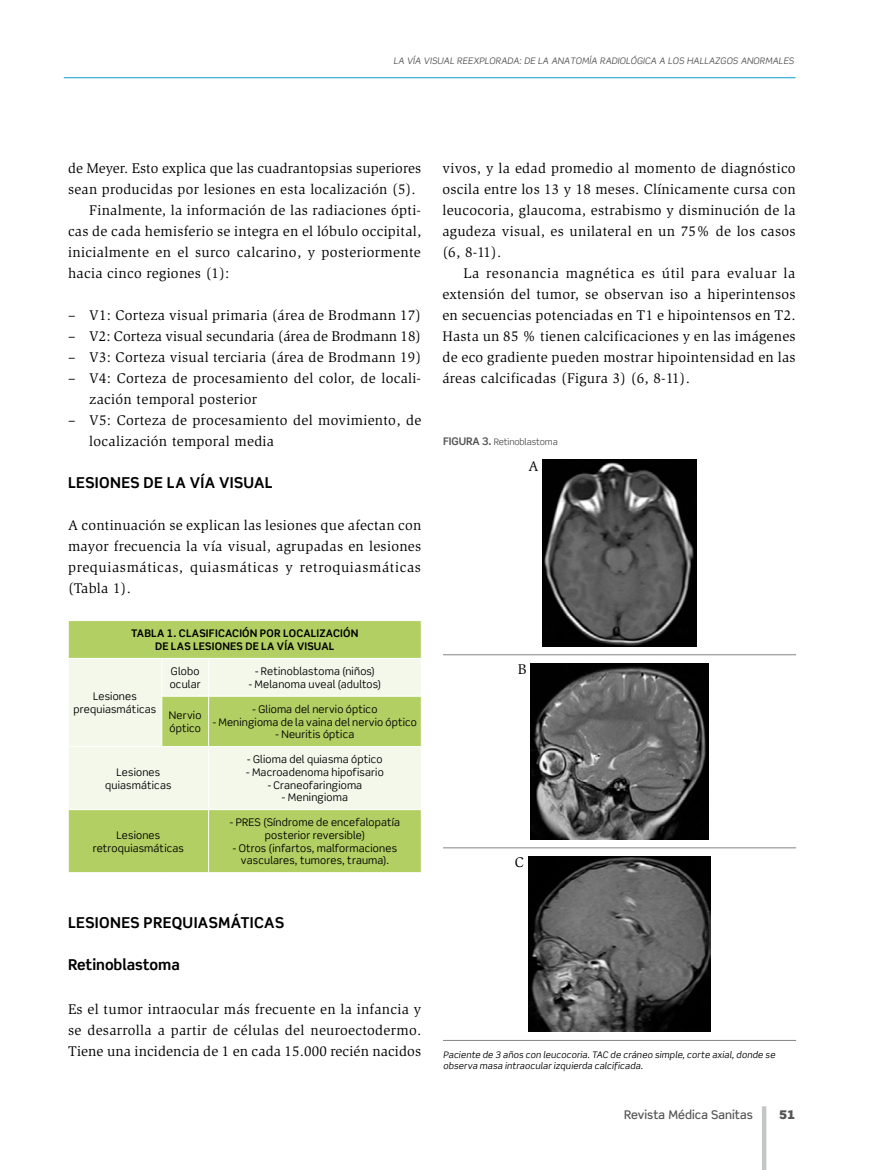
<style>
.page{position:relative;width:872px;height:1170px;background:#fff}
.page>*{position:absolute;margin:0;border:0;box-sizing:border-box;transform-origin:0 0}
._09Subt_1{font:700 15px "Scene Std";letter-spacing:.025em;color:#000}
._10Subt_2{font:700 15px "Scene Std";letter-spacing:-.005em;color:#000}
._01Body_text{font:14.4px/21px "Slimbach Std";letter-spacing:.02em;color:#000}
._02Body_sin_sang{font:14.4px/21px "Slimbach Std";letter-spacing:.02em;color:#000;text-align:justify}
.t1{font:500 12px "Scene Std";color:#565655}
.t2{font:900 12px "Scene Std";color:#565655}
._14texto_tablas{font:10.5px/12.6px "Scene Std";letter-spacing:.015em;color:#000;text-align:center}
._15Tit_Tabla{font:700 10.5px/12.6px "Scene Std";letter-spacing:.02em;color:#000;text-align:center}
._17Fuente{font:italic 9px/10.8px "Scene Std";letter-spacing:.015em;color:#000}
.t3{font:italic 9px "Scene Std";letter-spacing:.01em;color:#565655}
._18Tit_graf{font:9px "Scene Std";letter-spacing:-.015em;color:#565655}
.s1{font-weight:700;font-size:10.5px}
</style>
<div class="page">
<hr style="left:64px;top:77px;width:731px;height:1px;background:#0d99d2">
<hr style="left:762px;top:1106px;width:4px;height:63px;background:#c5c6c6">
<div style="left:69px;top:621px;width:352px;height:251px;background:#b2cf63"></div>
<svg style="left:69px;top:659px;width:352px;height:150px;background:#e4eeca"></svg>
<hr style="left:68px;top:658px;width:94px;height:1px;background:#fff">
<hr style="left:162px;top:658px;width:47px;height:1px;background:#fff">
<hr style="left:162px;top:658px;width:1px;height:38px;background:#fff">
<hr style="left:209px;top:658px;width:212px;height:1px;background:#fff">
<hr style="left:208px;top:658px;width:1px;height:38px;background:#fff">
<hr style="left:162px;top:696px;width:47px;height:1px;background:#fff">
<hr style="left:162px;top:696px;width:1px;height:50px;background:#fff">
<hr style="left:209px;top:696px;width:212px;height:1px;background:#fff">
<hr style="left:208px;top:696px;width:1px;height:50px;background:#fff">
<hr style="left:68px;top:746px;width:94px;height:1px;background:#fff">
<hr style="left:162px;top:746px;width:47px;height:1px;background:#fff">
<hr style="left:209px;top:746px;width:212px;height:1px;background:#fff">
<hr style="left:208px;top:746px;width:1px;height:63px;background:#fff">
<hr style="left:68px;top:809px;width:94px;height:1px;background:#fff">
<hr style="left:162px;top:809px;width:47px;height:1px;background:#fff">
<hr style="left:209px;top:809px;width:212px;height:1px;background:#fff">
<hr style="left:208px;top:809px;width:1px;height:63px;background:#fff">
<hr style="left:443px;top:654px;width:353px;height:1px;background:#868384">
<hr style="left:443px;top:847px;width:353px;height:1px;background:#868384">
<hr style="left:443px;top:1040px;width:353px;height:1px;background:#868384">
<img style="left:542px;top:460px;width:155px;height:186px">
<img style="left:531px;top:663px;width:177px;height:176px">
<img style="left:529px;top:856px;width:181px;height:175px">
<p class="t3" style="left:393px;top:55px;width:402px">LA VÍA VISUAL REEXPLORADA: DE LA ANATOMÍA RADIOLÓGICA A LOS HALLAZGOS ANORMALES</p>
<p class="_01Body_text" style="left:68px;top:158px;width:355px">de Meyer. Esto explica que las cuadrantopsias superiores sean producidas por lesiones en esta localización (5).</p>
<p class="_01Body_text" style="left:68px;top:200px;width:355px;text-align:justify;text-indent:21px">Finalmente, la información de las radiaciones ópti&shy;cas de cada hemisferio se integra en el lóbulo occipital, inicialmente en el surco calcarino, y posteriormente hacia cinco regiones (1):</p>
<p class="_01Body_text" style="left:68px;top:305px;width:355px">– V1: Corteza visual primaria (área de Brodmann 17)</p>
<p class="_01Body_text" style="left:68px;top:326px;width:354px">– V2: Corteza visual secundaria (área de Brodmann 18)</p>
<p class="_01Body_text" style="left:68px;top:347px;width:355px">– V3: Corteza visual terciaria (área de Brodmann 19)</p>
<p class="_01Body_text" style="left:89px;top:368px;width:333px;text-indent:-21px">– V4: Corteza de procesamiento del color, de locali&shy;zación temporal posterior</p>
<p class="_01Body_text" style="left:89px;top:410px;width:333px;text-indent:-21px">– V5: Corteza de procesamiento del movimiento, de localización temporal media</p>
<p class="_09Subt_1" style="left:68px;top:473px;width:206px">LESIONES DE LA VÍA VISUAL</p>
<p class="_02Body_sin_sang" style="left:68px;top:515px;width:355px">A continuación se explican las lesiones que afectan con mayor frecuencia la vía visual, agrupadas en lesiones prequiasmáticas, quiasmáticas y retroquiasmáticas (Tabla 1).</p>
<p class="_15Tit_Tabla" style="left:131px;top:627px;width:229px">TABLA 1. CLASIFICACIÓN POR LOCALIZACIÓN<br>DE LAS LESIONES DE LA VÍA VISUAL</p>
<p class="_14texto_tablas" style="left:74px;top:690px;width:84px">Lesiones prequiasmáticas</p>
<p class="_14texto_tablas" style="left:170px;top:665px;width:33px;text-align:left">Globo ocular</p>
<p class="_14texto_tablas" style="left:255px;top:665px;width:121px">- Retinoblastoma (niños)</p>
<p class="_14texto_tablas" style="left:249px;top:677px;width:134px">- Melanoma uveal (adultos)</p>
<p class="_14texto_tablas" style="left:169px;top:709px;width:34px;text-align:left">Nervio óptico</p>
<p class="_14texto_tablas" style="left:252px;top:702px;width:126px">- Glioma del nervio óptico</p>
<p class="_14texto_tablas" style="left:213px;top:715px;width:206px">- Meningioma de la vaina del nervio óptico</p>
<p class="_14texto_tablas" style="left:275px;top:727px;width:80px">- Neuritis óptica</p>
<p class="_14texto_tablas" style="left:105px;top:765px;width:68px">Lesiones quiasmáticas</p>
<p class="_14texto_tablas" style="left:93px;top:828px;width:93px">Lesiones retroquiasmáticas</p>
<p class="_14texto_tablas" style="left:247px;top:753px;width:137px">- Glioma del quiasma óptico</p>
<p class="_14texto_tablas" style="left:246px;top:765px;width:139px">- Macroadenoma hipofisario</p>
<p class="_14texto_tablas" style="left:268px;top:778px;width:96px">- Craneofaringioma</p>
<p class="_14texto_tablas" style="left:282px;top:790px;width:67px">- Meningioma</p>
<p class="_14texto_tablas" style="left:230px;top:816px;width:172px">- PRES (Síndrome de encefalopatía posterior reversible)</p>
<p class="_14texto_tablas" style="left:233px;top:841px;width:166px">- Otros (infartos, malformaciones vasculares, tumores, trauma).</p>
<p class="_09Subt_1" style="left:68px;top:913px;width:217px">LESIONES PREQUIASMÁTICAS</p>
<p class="_10Subt_2" style="left:68px;top:955px;width:113px">Retinoblastoma</p>
<p class="_02Body_sin_sang" style="left:68px;top:998px;width:355px">Es el tumor intraocular más frecuente en la infancia y se desarrolla a partir de células del neuroectodermo.<br>Tiene una incidencia de 1 en cada 15.000 recién nacidos</p>
<p class="_02Body_sin_sang" style="left:442px;top:158px;width:355px">vivos, y la edad promedio al momento de diagnóstico oscila entre los 13 y 18 meses. Clínicamente cursa con leucocoria, glaucoma, estrabismo y disminución de la agudeza visual, es unilateral en un 75% de los casos (6, 8-11).</p>
<p class="_01Body_text" style="left:442px;top:263px;width:355px;text-align:justify;text-indent:21px">La resonancia magnética es útil para evaluar la extensión del tumor, se observan iso a hiperintensos en secuencias potenciadas en T1 e hipointensos en T2.<br>Hasta un 85 % tienen calcificaciones y en las imágenes de eco gradiente pueden mostrar hipointensidad en las áreas calcificadas (Figura 3) (6, 8-11).</p>
<p class="_18Tit_graf" style="left:443px;top:436px;width:116px"><span class="s1">FIGURA 3.</span> Retinoblastoma</p>
<p class="_02Body_sin_sang" style="left:528px;top:455px;width:11px">A</p>
<p class="_02Body_sin_sang" style="left:518px;top:658px;width:10px">B</p>
<p class="_02Body_sin_sang" style="left:514px;top:851px;width:11px">C</p>
<p class="_17Fuente" style="left:443px;top:1048px;width:333px">Paciente de 3 años con leucocoria. TAC de cráneo simple, corte axial, donde se observa masa intraocular izquierda calcificada.</p>
<p class="t1" style="left:624px;top:1106px;width:130px">Revista Médica Sanitas</p>
<p class="t2" style="left:779px;top:1106px;width:18px">51</p>
</div>
